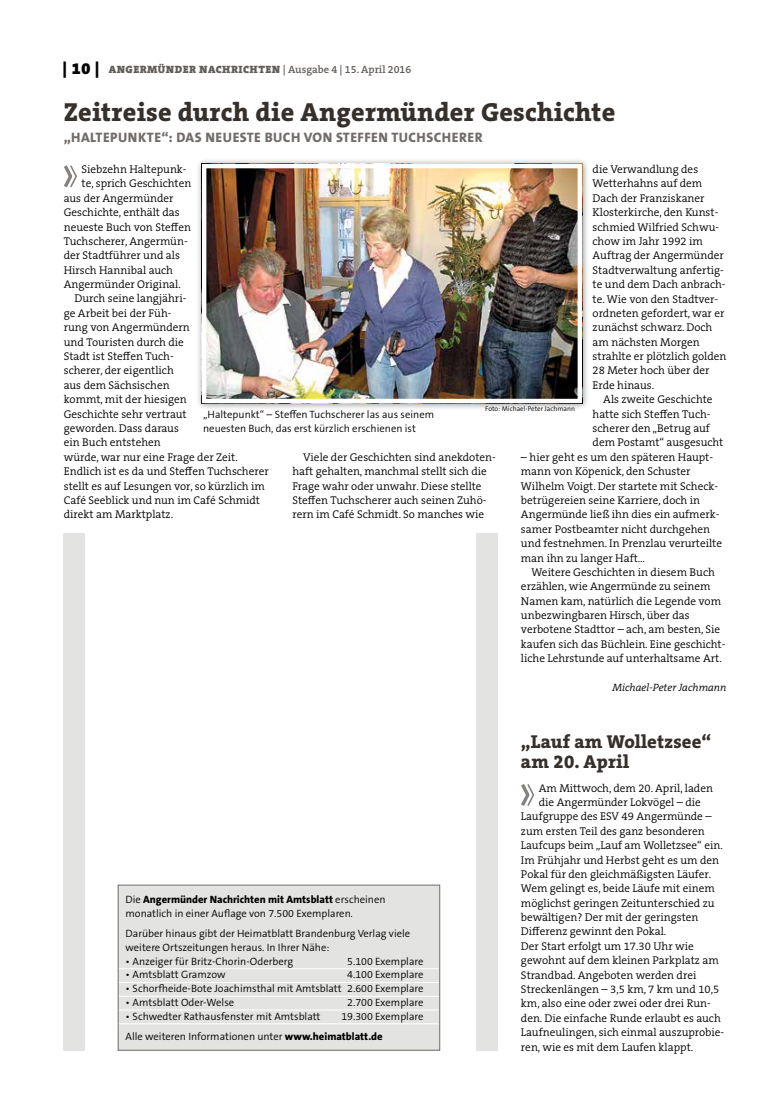
<style>
.page{position:relative;width:762px;height:1117px;background:#fff}
.page>*{position:absolute;margin:0;border:0;box-sizing:border-box;transform-origin:0 0}
.t1{font:800 26.25px "The Serif B W8";letter-spacing:.01em;color:#36302d}
.t2{font:800 18.75px/20px "The Serif B W8";letter-spacing:.01em;color:#36302d}
.t3{font:800 13.75px "The Sans B W8";letter-spacing:.035em;color:#716c69}
.t4{font:300 11.25px/14.4px "The Serif B W4";color:#000}
.t5{font:300 10.62px/20px "The Sans B W4";color:#000}
.t6{font:900 10.62px "The Serif B W9";letter-spacing:.045em;color:#615c58}
.t7{font:800 10.62px "The Sans B W8";color:#000}
.t8{font:italic 300 10.62px "The Serif B W4";color:#000}
.t9{font:300 6.88px "The Sans B W4";color:#000}
.s1{font-size:16.25px;color:#000}
.s2{font-family:"The Serif B W6";font-weight:600}
.s3{font-family:"The Sans B W4";font-weight:300}
.s4{font-family:"The Sans B W8";font-weight:800}
</style>
<div class="page">
<div style="left:118px;top:884px;width:322px;height:165px;background:#e3e3e2"></div>
<hr style="left:118px;top:968px;width:321px;height:1px;background:#fff">
<hr style="left:118px;top:981px;width:321px;height:1px;background:#fff">
<hr style="left:118px;top:995px;width:321px;height:1px;background:#fff">
<hr style="left:118px;top:1009px;width:321px;height:1px;background:#fff">
<hr style="left:118px;top:1023px;width:321px;height:1px;background:#fff">
<div style="left:118px;top:884px;width:322px;height:166px;border:1px solid #716c69"></div>
<svg style="left:64px;top:165px;width:13px;height:23px"></svg>
<svg style="left:521px;top:784px;width:14px;height:22px"></svg>
<div style="left:196px;top:158px;width:394px;height:253px;background:#000;opacity:.45"></div>
<img style="left:207px;top:169px;width:370px;height:229px">
<div style="left:202px;top:164px;width:380px;height:239px;border:4px solid #fff"></div>
<div style="left:64px;top:532px;width:21px;height:518px;background:#e3e3e2"></div>
<div style="left:477px;top:532px;width:21px;height:518px;background:#e3e3e2"></div>
<p class="t6" style="left:63px;top:63px;width:350px"><span class="s1">| 10 |</span> ANGERMÜNDER NACHRICHTEN <span class="s2">| Ausgabe 4 | 15. April 2016</span></p>
<h1 class="t1" style="left:64px;top:94px;width:553px">Zeitreise durch die Angermünder Geschichte</h1>
<p class="t3" style="left:64px;top:128px;width:420px">„HALTEPUNKTE“: DAS NEUESTE BUCH VON STEFFEN TUCHSCHERER</p>
<p class="t4" style="left:82px;top:162px;width:107px">Siebzehn Haltepunk-</p>
<p class="t4" style="left:82px;top:176px;width:111px">te, sprich Geschichten</p>
<p class="t4" style="left:64px;top:191px;width:111px">aus der Angermünder</p>
<p class="t4" style="left:64px;top:205px;width:117px">Geschichte, enthält das</p>
<p class="t4" style="left:64px;top:219px;width:129px">neueste Buch von Steffen</p>
<p class="t4" style="left:64px;top:234px;width:125px">Tuchscherer, Angermün-</p>
<p class="t4" style="left:64px;top:248px;width:118px">der Stadtführer und als</p>
<p class="t4" style="left:64px;top:263px;width:111px">Hirsch Hannibal auch</p>
<p class="t4" style="left:64px;top:277px;width:119px">Angermünder Original.</p>
<p class="t4" style="left:74px;top:291px;width:113px">Durch seine langjähri-</p>
<p class="t4" style="left:64px;top:306px;width:109px">ge Arbeit bei der Füh-</p>
<p class="t4" style="left:64px;top:320px;width:128px">rung von Angermündern</p>
<p class="t4" style="left:64px;top:334px;width:122px">und Touristen durch die</p>
<p class="t4" style="left:64px;top:349px;width:111px">Stadt ist Steffen Tuch-</p>
<p class="t4" style="left:64px;top:363px;width:111px">scherer, der eigentlich</p>
<p class="t4" style="left:64px;top:378px;width:107px">aus dem Sächsischen</p>
<p class="t4" style="left:64px;top:392px;width:125px">kommt, mit der hiesigen</p>
<p class="t4" style="left:64px;top:406px;width:124px">Geschichte sehr vertraut</p>
<p class="t4" style="left:64px;top:421px;width:117px">geworden. Dass daraus</p>
<p class="t4" style="left:64px;top:435px;width:99px">ein Buch entstehen</p>
<p class="t4" style="left:64px;top:449px;width:176px">würde, war nur eine Frage der Zeit.</p>
<p class="t4" style="left:64px;top:464px;width:206px">Endlich ist es da und Steffen Tuchscherer</p>
<p class="t4" style="left:64px;top:478px;width:203px">stellt es auf Lesungen vor, so kürzlich im</p>
<p class="t4" style="left:64px;top:493px;width:198px">Café Seeblick und nun im Café Schmidt</p>
<p class="t4" style="left:64px;top:507px;width:111px">direkt am Marktplatz.</p>
<p class="t4" style="left:592px;top:162px;width:135px">die Verwandlung des<br>Wetterhahns auf dem<br>Dach der Franziskaner<br>Klosterkirche, den Kunst&shy;schmied Wilfried Schwu&shy;chow im Jahr 1992 im<br>Auftrag der Angermünder<br>Stadtverwaltung anfertig&shy;te und dem Dach anbrach&shy;te. Wie von den Stadtver&shy;ordneten gefordert, war er zunächst schwarz. Doch am nächsten Morgen strahlte er plötzlich golden<br>28 Meter hoch über der<br>Erde hinaus.</p>
<p class="t4" style="left:592px;top:392px;width:132px;text-indent:11px">Als zweite Geschichte hatte sich Steffen Tuch&shy;scherer den „Betrug auf dem Postamt“ ausgesucht</p>
<p class="t4" style="left:521px;top:450px;width:202px">– hier geht es um den späteren Haupt&shy;mann von Köpenick, den Schuster Wilhelm Voigt. Der startete mit Scheck&shy;betrügereien seine Karriere, doch in Angermünde ließ ihn dies ein aufmerk&shy;samer Postbeamter nicht durchgehen und festnehmen. In Prenzlau verurteilte man ihn zu langer Haft...</p>
<p class="t4" style="left:521px;top:565px;width:206px;text-indent:11px">Weitere Geschichten in diesem Buch erzählen, wie Angermünde zu seinem Namen kam, natürlich die Legende vom unbezwingbaren Hirsch, über das verbotene Stadttor – ach, am besten, Sie kaufen sich das Büchlein. Eine geschicht&shy;liche Lehrstunde auf unterhaltsame Art.</p>
<p class="t8" style="left:612px;top:680px;width:116px">Michael-Peter Jachmann</p>
<p class="t9" style="left:485px;top:404px;width:91px">Foto: Michael-Peter Jachmann</p>
<p class="t5" style="left:203px;top:407px;width:232px;line-height:14.4px">„Haltepunkt“ – Steffen Tuchscherer las aus seinem neuesten Buch, das erst kürzlich erschienen ist</p>
<p class="t4" style="left:292px;top:449px;width:205px;text-indent:11px">Viele der Geschichten sind anekdoten&shy;haft gehalten, manchmal stellt sich die Frage wahr oder unwahr. Diese stellte Steffen Tuchscherer auch seinen Zuhö&shy;rern im Café Schmidt. So manches wie</p>
<p class="t7" style="left:126px;top:892px;width:261px"><span class="s3">Die</span> Angermünder Nachrichten mit Amtsblatt <span class="s3">erscheinen</span></p>
<p class="t5" style="left:126px;top:903px;width:286px">monatlich in einer Auflage von 7.500 Exemplaren.<br>Darüber hinaus gibt der Heimatblatt Brandenburg Verlag viele</p>
<p class="t5" style="left:126px;top:937px;width:205px">weitere Ortszeitungen heraus. In Ihrer Nähe:</p>
<p class="t5" style="left:126px;top:950px;width:169px">• Anzeiger für Britz-Chorin-Oderberg</p>
<p class="t5" style="left:347px;top:950px;width:78px">5.100 Exemplare</p>
<p class="t5" style="left:126px;top:964px;width:102px">• Amtsblatt Gramzow</p>
<p class="t5" style="left:347px;top:964px;width:78px">4.100 Exemplare</p>
<p class="t5" style="left:126px;top:978px;width:299px">• Schorfheide-Bote Joachimsthal mit Amtsblatt 2.600 Exemplare</p>
<p class="t5" style="left:126px;top:992px;width:110px">• Amtsblatt Oder-Welse</p>
<p class="t5" style="left:347px;top:992px;width:78px">2.700 Exemplare</p>
<p class="t5" style="left:126px;top:1005px;width:196px">• Schwedter Rathausfenster mit Amtsblatt</p>
<p class="t5" style="left:126px;top:1005px;width:299px;text-indent:216px">19.300 Exemplare<br>Alle weiteren Informationen unter <span class="s4">www.heimatblatt.de</span></p>
<h2 class="t2" style="left:521px;top:731px;width:192px">„Lauf am Wolletzsee“ am 20. April</h2>
<p class="t4" style="left:539px;top:780px;width:176px">Am Mittwoch, dem 20. April, laden</p>
<p class="t4" style="left:539px;top:794px;width:164px">die Angermünder Lokvögel – die</p>
<p class="t4" style="left:521px;top:809px;width:192px">Laufgruppe des ESV 49 Angermünde –</p>
<p class="t4" style="left:521px;top:823px;width:185px">zum ersten Teil des ganz besonderen</p>
<p class="t4" style="left:521px;top:838px;width:203px">Laufcups beim „Lauf am Wolletzsee“ ein.</p>
<p class="t4" style="left:521px;top:852px;width:200px">Im Frühjahr und Herbst geht es um den</p>
<p class="t4" style="left:521px;top:866px;width:192px">Pokal für den gleichmäßigsten Läufer.</p>
<p class="t4" style="left:521px;top:881px;width:195px">Wem gelingt es, beide Läufe mit einem</p>
<p class="t4" style="left:521px;top:895px;width:195px">möglichst geringen Zeitunterschied zu</p>
<p class="t4" style="left:521px;top:909px;width:179px">bewältigen? Der mit der geringsten</p>
<p class="t4" style="left:521px;top:924px;width:147px">Differenz gewinnt den Pokal.</p>
<p class="t4" style="left:521px;top:938px;width:174px">Der Start erfolgt um 17.30 Uhr wie</p>
<p class="t4" style="left:521px;top:953px;width:199px">gewohnt auf dem kleinen Parkplatz am</p>
<p class="t4" style="left:521px;top:967px;width:177px">Strandbad. Angeboten werden drei</p>
<p class="t4" style="left:521px;top:981px;width:200px">Streckenlängen – 3,5 km, 7 km und 10,5</p>
<p class="t4" style="left:521px;top:996px;width:191px">km, also eine oder zwei oder drei Run-</p>
<p class="t4" style="left:521px;top:1010px;width:201px">den. Die einfache Runde erlaubt es auch</p>
<p class="t4" style="left:521px;top:1024px;width:205px">Laufneulingen, sich einmal auszuprobie-</p>
<p class="t4" style="left:521px;top:1039px;width:174px">ren, wie es mit dem Laufen klappt.</p>
</div>
